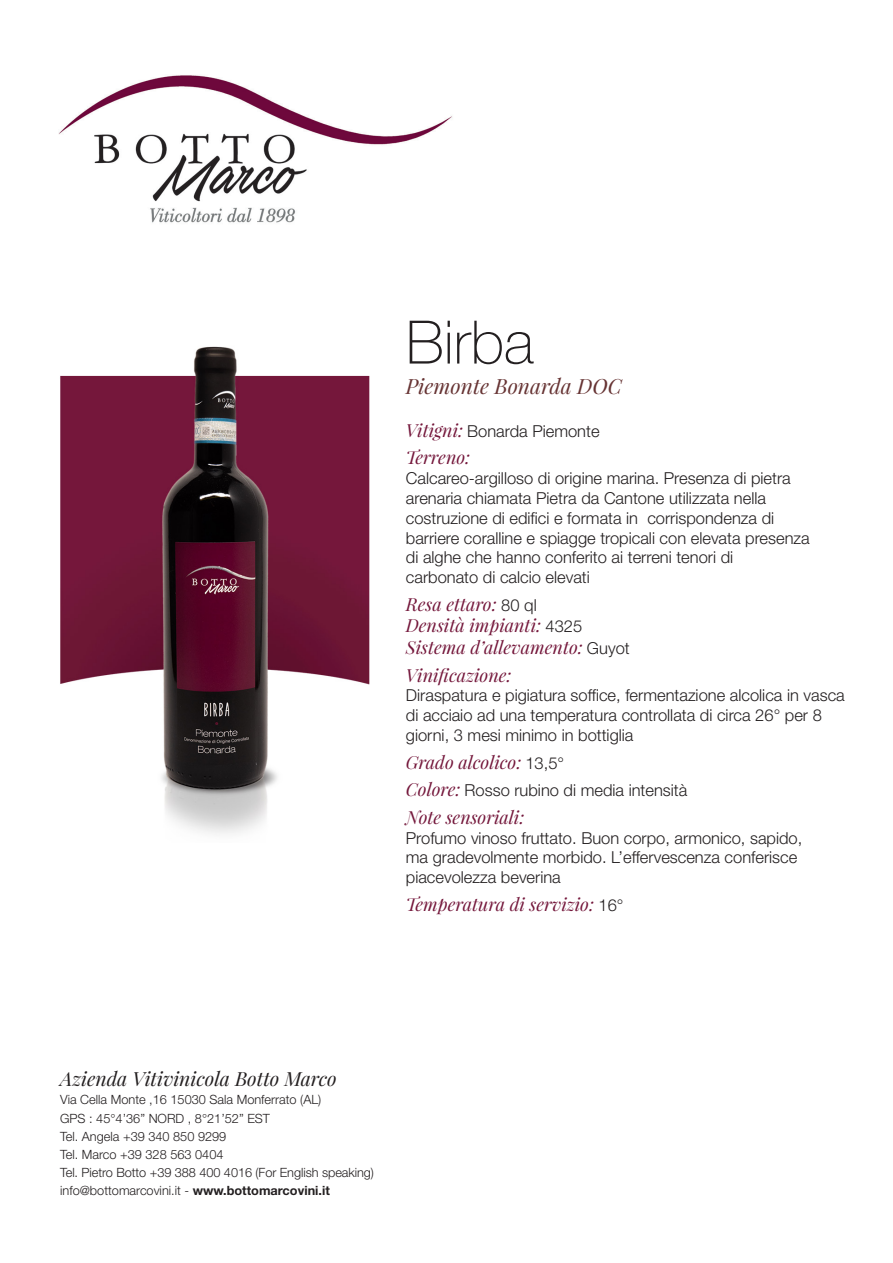
<style>
.page{position:relative;width:893px;height:1263px;background:#fff}
.page>*{position:absolute;margin:0;border:0;box-sizing:border-box;transform-origin:0 0}
.t1{font:100 60px "Helvetica Neue LT Std";color:#231f20}
.t2{font:italic 21px "Playfair Display";color:#633}
.t3{font:italic 19.5px "Playfair Display";color:#231f20}
.t4{font:italic 18px "Playfair Display";color:#74173b}
.t5{font:300 16.5px/19.8px "Helvetica Neue LT Std";color:#231f20}
.t6{font:300 12.75px/18px "Helvetica Neue LT Std";color:#231f20}
.s1{font-family:"Playfair Display";font-weight:400;font-style:italic;font-size:18px;color:#74173b}
.s2{font-family:"Helvetica Neue LT Std";font-weight:300;font-style:normal;font-size:16.5px;color:#231f20}
.s3{font-weight:700}
</style>
<div class="page">
<img style="left:60px;top:346px;width:310px;height:488px">
<img style="left:58px;top:75px;width:394px;height:148px">
<p class="t1" style="left:406px;top:308px;width:129px">Birba</p>
<p class="t2" style="left:406px;top:372px;width:217px">Piemonte Bonarda DOC</p>
<p class="t5" style="left:406px;top:421px;width:195px"><span class="s1">Vitigni:</span> Bonarda Piemonte</p>
<p class="t4" style="left:406px;top:446px;width:66px">Terreno:</p>
<p class="t5" style="left:406px;top:468px;width:386px">Calcareo-argilloso di origine marina. Presenza di pietra arenaria chiamata Pietra da Cantone utilizzata nella costruzione di edifici e formata in corrispondenza di</p>
<p class="t5" style="left:406px;top:527px;width:405px">barriere coralline e spiagge tropicali con elevata presenza</p>
<p class="t5" style="left:406px;top:547px;width:329px">di alghe che hanno conferito ai terreni tenori di</p>
<p class="t5" style="left:406px;top:567px;width:186px">carbonato di calcio elevati</p>
<p class="t4" style="left:406px;top:592px;width:132px">Resa ettaro: <span class="s2">80 ql</span></p>
<p class="t4" style="left:406px;top:614px;width:178px">Densità impianti: <span class="s2">4325</span></p>
<p class="t4" style="left:406px;top:635px;width:225px">Sistema d’allevamento: <span class="s2">Guyot</span></p>
<p class="t4" style="left:406px;top:663px;width:107px">Vinificazione:</p>
<p class="t5" style="left:406px;top:685px;width:440px">Diraspatura e pigiatura soffice, fermentazione alcolica in vasca di acciaio ad una temperatura controllata di circa 26° per 8 giorni, 3 mesi minimo in bottiglia</p>
<p class="t4" style="left:406px;top:750px;width:160px">Grado alcolico: <span class="s2">13,5°</span></p>
<p class="t5" style="left:406px;top:780px;width:283px"><span class="s1">Colore:</span> Rosso rubino di media intensità</p>
<p class="t4" style="left:406px;top:805px;width:120px">Note sensoriali:</p>
<p class="t5" style="left:406px;top:827px;width:398px">Profumo vinoso fruttato. Buon corpo, armonico, sapido, ma gradevolmente morbido. L’effervescenza conferisce piacevolezza beverina</p>
<p class="t4" style="left:406px;top:892px;width:219px">Temperatura di servizio: <span class="s2">16°</span></p>
<p class="t3" style="left:60px;top:1065px;width:278px">Azienda Vitivinicola Botto Marco</p>
<p class="t6" style="left:60px;top:1090px;width:263px">Via Cella Monte ,16 15030 Sala Monferrato (AL)</p>
<p class="t6" style="left:60px;top:1109px;width:211px">GPS : 45°4’36” NORD , 8°21’52” EST<br>Tel. Angela +39 340 850 9299</p>
<p class="t6" style="left:60px;top:1145px;width:165px">Tel. Marco +39 328 563 0404</p>
<p class="t6" style="left:60px;top:1163px;width:315px">Tel. Pietro Botto +39 388 400 4016 (For English speaking)</p>
<p class="t6" style="left:60px;top:1181px;width:271px">info@bottomarcovini.it - <span class="s3">www.bottomarcovini.it</span></p>
</div>
